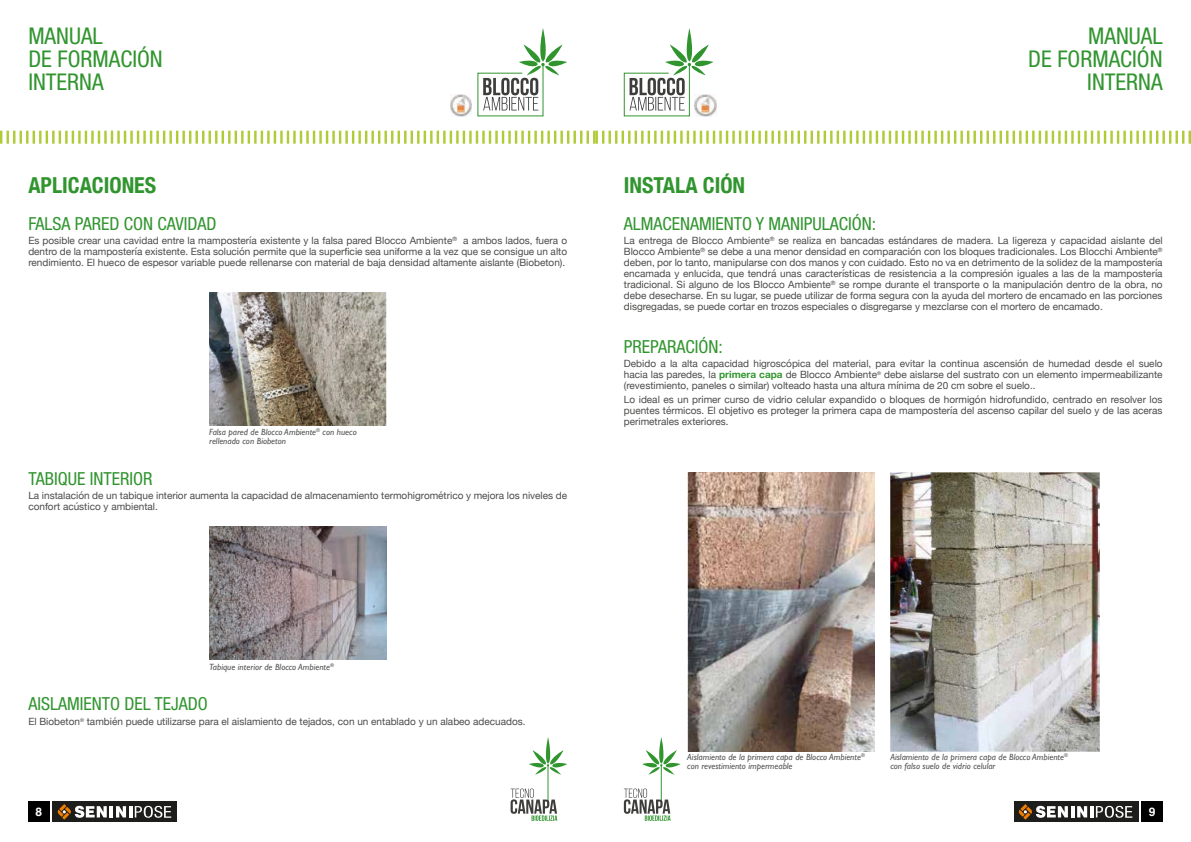
<style>
.page{position:relative;width:1191px;height:842px;background:#fff}
.page>*{position:absolute;margin:0;border:0;box-sizing:border-box;transform-origin:0 0}
.t1{font:condensed 23.1px/23.1px "Helvetica Neue LT Std";color:#31952f;text-align:right}
.t2{font:700 condensed 22px "Helvetica Neue";color:#31952f}
.t3{font:condensed 18px "Helvetica Neue LT Std";color:#31952f}
.t4{font:700 12px "Helvetica";color:#fff}
.t5{font:10px/11px "Helvetica Neue";color:#4b4b4a;text-align:justify}
.t6{font:italic 9px/9px "Gill Sans";color:#575756}
.s1{font-weight:700;color:#31952f}
</style>
<div class="page">
<hr style="left:661px;top:765px;width:1px;height:37px;background:#31952f">
<svg style="left:642px;top:737px;width:38px;height:38px"></svg>
<svg style="left:624px;top:788px;width:46px;height:33px"></svg>
<img style="left:713px;top:97px;width:3px;height:17px">
<svg style="left:623px;top:28px;width:90px;height:89px"></svg>
<div style="left:1141px;top:801px;width:21px;height:21px;background:#000"></div>
<div style="left:1013px;top:801px;width:125px;height:21px;background:#1d1d1b"></div>
<svg style="left:1018px;top:804px;width:114px;height:16px"></svg>
<hr style="left:548px;top:765px;width:1px;height:37px;background:#31952f">
<svg style="left:529px;top:737px;width:38px;height:38px"></svg>
<svg style="left:510px;top:788px;width:47px;height:33px"></svg>
<img style="left:450px;top:95px;width:22px;height:21px">
<svg style="left:477px;top:28px;width:90px;height:89px"></svg>
<svg style="left:0;top:131px;width:1191px;height:13px"></svg>
<div style="left:28px;top:801px;width:22px;height:21px;background:#000"></div>
<div style="left:53px;top:801px;width:124px;height:21px;background:#1d1d1b"></div>
<svg style="left:58px;top:804px;width:113px;height:16px"></svg>
<img style="left:209px;top:293px;width:177px;height:133px">
<img style="left:209px;top:526px;width:177px;height:133px">
<img style="left:687px;top:473px;width:187px;height:278px">
<img style="left:890px;top:473px;width:209px;height:278px">
<h1 class="t1" style="left:28px;top:24px;width:136px;text-align:left">MANUAL<br>DE FORMACIÓN<br>INTERNA</h1>
<h2 class="t2" style="left:28px;top:167px;width:129px">APLICACIONES</h2>
<h3 class="t3" style="left:28px;top:213px;width:189px">FALSA PARED CON CAVIDAD</h3>
<p class="t5" style="left:28px;top:236px;width:540px">Es posible crear una cavidad entre la mampostería existente y la falsa pared Blocco Ambiente<sup>®</sup> a ambos lados, fuera o dentro de la mampostería existente. Esta solución permite que la superficie sea uniforme a la vez que se consigue un alto rendimiento. El hueco de espesor variable puede rellenarse con material de baja densidad altamente aislante (Biobeton).</p>
<p class="t6" style="left:209px;top:428px;width:149px">Falsa pared de Blocco Ambiente<sup>®</sup> con hueco rellenado con Biobeton</p>
<h3 class="t3" style="left:28px;top:468px;width:126px">TABIQUE INTERIOR</h3>
<p class="t5" style="left:28px;top:491px;width:540px">La instalación de un tabique interior aumenta la capacidad de almacenamiento termohigrométrico y mejora los niveles de confort acústico y ambiental.</p>
<h2 class="t2" style="left:624px;top:167px;width:123px">INSTALA CIÓN</h2>
<h1 class="t1" style="left:1028px;top:24px;width:136px">MANUAL<br>DE FORMACIÓN<br>INTERNA</h1>
<h3 class="t3" style="left:624px;top:213px;width:254px">ALMACENAMIENTO Y MANIPULACIÓN:</h3>
<p class="t5" style="left:624px;top:236px;width:540px">La entrega de Blocco Ambiente<sup>®</sup> se realiza en bancadas estándares de madera. La ligereza y capacidad aislante del Blocco Ambiente<sup>®</sup> se debe a una menor densidad en comparación con los bloques tradicionales. Los Blocchi Ambiente<sup>® </sup>deben, por lo tanto, manipularse con dos manos y con cuidado. Esto no va en detrimento de la solidez de la mampostería encamada y enlucida, que tendrá unas características de resistencia a la compresión iguales a las de la mampostería tradicional. Si alguno de los Blocco Ambiente<sup>®</sup> se rompe durante el transporte o la manipulación dentro de la obra, no debe desecharse. En su lugar, se puede utilizar de forma segura con la ayuda del mortero de encamado en las porciones disgregadas, se puede cortar en trozos especiales o disgregarse y mezclarse con el mortero de encamado.</p>
<h3 class="t3" style="left:624px;top:336px;width:101px">PREPARACIÓN:</h3>
<p class="t5" style="left:624px;top:358px;width:540px">Debido a la alta capacidad higroscópica del material, para evitar la continua ascensión de humedad desde el suelo hacia las paredes, la <span class="s1">primera capa</span> de Blocco Ambiente<sup>®</sup> debe aislarse del sustrato con un elemento impermeabilizante (revestimiento, paneles o similar) volteado hasta una altura mínima de 20 cm sobre el suelo..</p>
<p class="t5" style="left:624px;top:394px;width:540px">Lo ideal es un primer curso de vidrio celular expandido o bloques de hormigón hidrofundido, centrado en resolver los puentes térmicos. El objetivo es proteger la primera capa de mampostería del ascenso capilar del suelo y de las aceras perimetrales exteriores.</p>
<p class="t6" style="left:209px;top:662px;width:126px">Tabique interior de Blocco Ambiente<sup>®</sup></p>
<h3 class="t3" style="left:28px;top:693px;width:181px">AISLAMIENTO DEL TEJADO</h3>
<p class="t5" style="left:28px;top:716px;width:499px">El Biobeton<sup>®</sup> también puede utilizarse para el aislamiento de tejados, con un entablado y un alabeo adecuados.</p>
<p class="t6" style="left:687px;top:753px;width:179px">Aislamiento de la primera capa de Blocco Ambiente<sup>® </sup>con revestimiento impermeable</p>
<p class="t6" style="left:890px;top:753px;width:179px">Aislamiento de la primera capa de Blocco Ambiente<sup>® </sup>con falso suelo de vidrio celular</p>
<p class="t4" style="left:36px;top:805px;width:8px">8</p>
<p class="t4" style="left:1148px;top:805px;width:8px">9</p>
</div>
